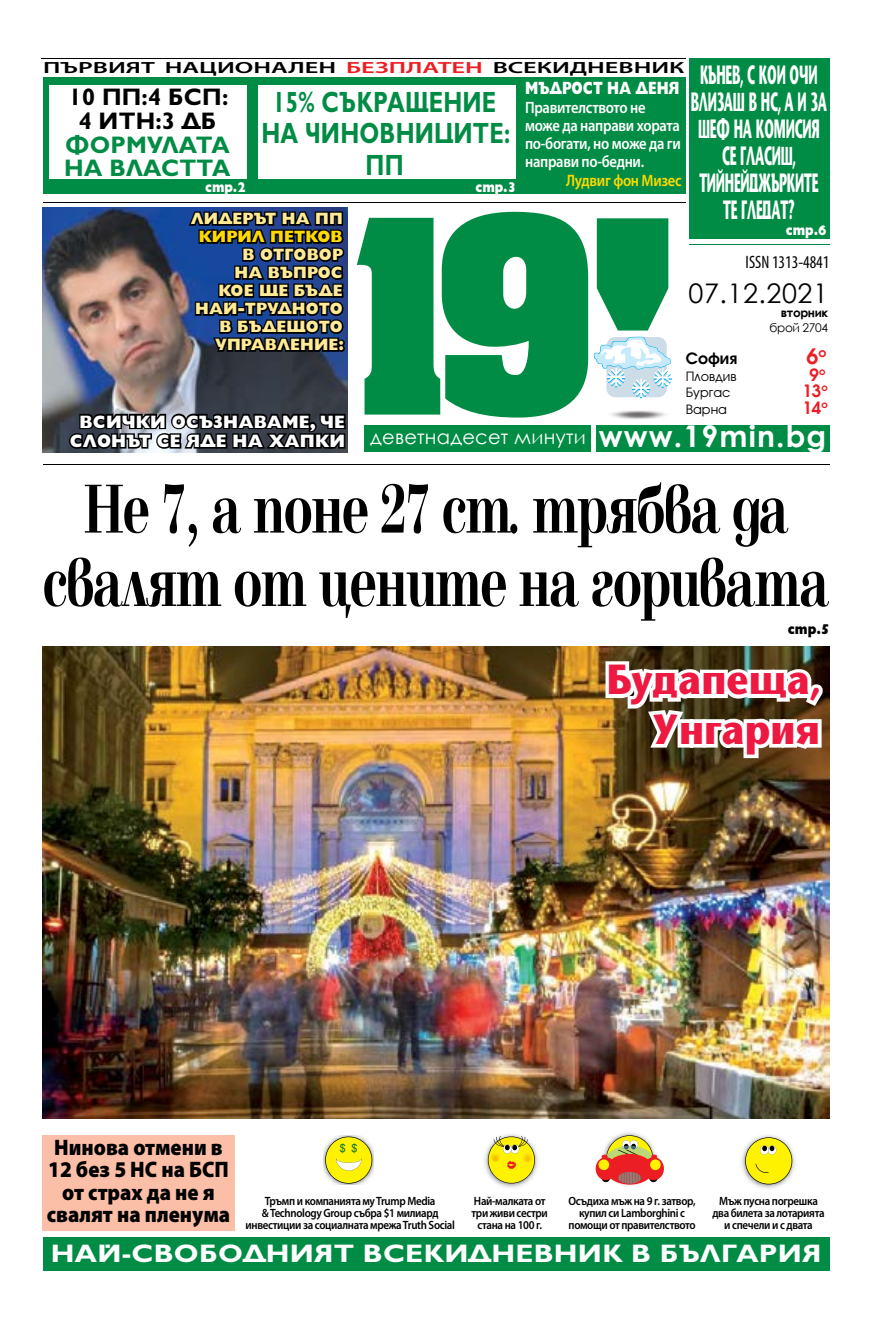
<style>
.page{position:relative;width:893px;height:1340px;background:#fff}
.page>*{position:absolute;margin:0;border:0;box-sizing:border-box;transform-origin:0 0}
.t1{font:700 71.7px/73.3px "Elfin CYR";letter-spacing:-.025em;color:#000;text-align:center;scale:.72 1}
.t2{font:42px/49.5px "Stone Sans";letter-spacing:.01em;color:#ed1941;text-align:right;scale:.91 1}
.t3{font:700 29.85px "Century Gothic";letter-spacing:.04em;color:#fff}
.t4{font:700 29.4px/31.5px "Gilt";letter-spacing:.01em;color:#008c44;text-align:center;scale:.77 1}
.t5{font:27px "Century Gothic";letter-spacing:.02em;color:#000}
.t6{font:26.4px/27px "Stone Sans";letter-spacing:-.01em;color:#fff;text-align:center;scale:.47 1}
.t7{font:700 25.5px "Gilt";letter-spacing:.01em;color:#fff;scale:1.12 1}
.t8{font:700 24px/23.7px "Gilt";letter-spacing:.01em;color:#000;text-align:center}
.t9{font:700 24px/23.7px "Gilt";letter-spacing:.01em;color:#008c44}
.t10{font:900 22.5px/22.5px "Myriad Pro";color:#000;text-align:center;scale:.92 1}
.t11{font:700 22.35px "Avanti CYR";color:#ed1d24}
.t12{font:19.5px "Century Gothic";letter-spacing:.01em;color:#fff}
.t13{font:800 18px/19.5px "Gilt";letter-spacing:.01em;color:#fff;text-align:center;scale:.94 1}
.t14{font:condensed 18px "Myriad Pro";color:#000;scale:.95 1}
.t15{font:800 17.85px "Gilt";color:#fff;scale:.76 1}
.t16{font:700 17.85px "Avanti CYR";color:#ed1d24}
.t17{font:600 16.5px/18px "Myriad Pro";letter-spacing:-.02em;color:#fff;scale:.88 1}
.t18{font:800 16.5px/18px "Gilt";letter-spacing:.01em;color:#ffea95;text-align:right;scale:.94 1}
.t19{font:600 16.5px "Myriad Pro";letter-spacing:-.02em;color:#ffda00;scale:.88 1}
.t20{font:800 16.5px "Gilt";letter-spacing:.01em;color:#ffda00;scale:.94 1}
.t21{font:700 16.35px "Avanti CYR";color:#000}
.t22{font:600 16.2px "Myriad Pro";color:#000;scale:1.63 1}
.t23{font:800 14.25px "Gilt";color:#fff;scale:.87 1}
.t24{font:800 14.25px "Gilt";color:#000;scale:.89 1}
.t25{font:13.35px "Avanti CYR";color:#000}
.t26{font:600 12px/12px "Myriad Pro";letter-spacing:-.03em;color:#000;text-align:center;scale:.91 1}
.t27{font:12px "Century Gothic";letter-spacing:-.03em;color:#000}
.t28{font:700 12px "Century Gothic";letter-spacing:-.03em;color:#000}
.s1{color:#ed1d24}
</style>
<div class="page">
<svg style="left:597px;top:218px;width:71px;height:112px;background:#1b9858"></svg>
<div style="left:365px;top:425px;width:465px;height:27px;background:#008c44"></div>
<div style="left:591px;top:420px;width:5px;height:35px;background:#fff"></div>
<hr style="left:43px;top:202px;width:643px;height:1px;background:#000">
<svg style="left:357px;top:212px;width:231px;height:205px"></svg>
<hr style="left:43px;top:464px;width:787px;height:1px;background:#000">
<hr style="left:42px;top:58px;width:644px;height:1px;background:#000">
<hr style="left:689px;top:244px;width:140px;height:1px;background:#008c44">
<img style="left:43px;top:207px;width:304px;height:245px">
<div style="left:43px;top:78px;width:643px;height:116px;background:#008c44"></div>
<img style="left:610px;top:410px;width:57px;height:9px">
<svg style="left:594px;top:337px;width:78px;height:61px"></svg>
<div style="left:50px;top:86px;width:197px;height:93px;background:#fff"></div>
<div style="left:258px;top:86px;width:257px;height:93px;background:#fff"></div>
<img style="left:741px;top:1135px;width:54px;height:54px">
<svg style="left:745px;top:1137px;width:47px;height:47px;background:#e8df39"></svg>
<img style="left:484px;top:1134px;width:54px;height:54px">
<svg style="left:488px;top:1135px;width:47px;height:48px;background:#e6d83e"></svg>
<img style="left:324px;top:1135px;width:49px;height:49px">
<img style="left:600px;top:1132px;width:58px;height:54px">
<svg style="left:606px;top:1153px;width:48px;height:31px"></svg>
<div style="left:644px;top:1157px;width:20px;height:23px;background:#ed1d24;border-radius:50%"></div>
<svg style="left:596px;top:1157px;width:20px;height:23px"></svg>
<div style="left:599px;top:1159px;width:10px;height:11px;background:#fff200;border-radius:50%"></div>
<svg style="left:650px;top:1159px;width:11px;height:11px"></svg>
<svg style="left:601px;top:1135px;width:56px;height:48px"></svg>
<div style="left:689px;top:58px;width:140px;height:180px;background:#008c44"></div>
<div style="left:43px;top:1236px;width:786px;height:34px;background:#008c44"></div>
<img style="left:43px;top:646px;width:786px;height:472px">
<svg style="left:602px;top:657px;width:224px;height:119px"></svg>
<div style="left:43px;top:1135px;width:192px;height:95px;background:#fbbea7"></div>
<svg style="left:68px;top:410px;width:279px;height:41px;background:#2b2d32"></svg>
<svg style="left:187px;top:207px;width:159px;height:158px;background:#122446"></svg>
<div style="left:338px;top:345px;width:7px;height:7px;border:3px solid #000;border-radius:50%"></div>
<div style="left:338px;top:339px;width:7px;height:7px;border:3px solid #000;border-radius:50%"></div>
<svg style="left:325px;top:1136px;width:47px;height:47px;background:#ede442"></svg>
<h3 class="t22" style="left:43px;top:57px;width:395px">ПЪРВИЯТ НАЦИОНАЛЕН <span class="s1">БЕЗПЛАТЕН</span> ВСЕКИДНЕВНИК</h3>
<h3 class="t6" style="left:691px;top:62px;width:292px">КЪНЕВ, С КОИ ОЧИ<br>ВЛИЗАШ В НС, А И ЗА<br>ШЕФ НА КОМИСИЯ<br>СЕ ГЛАСИШ,<br>ТИЙНЕЙДЖЪРКИТЕ<br>ТЕ ГЛЕДАТ?</h3>
<h3 class="t15" style="left:525px;top:78px;width:205px">МЪДРОСТ НА ДЕНЯ</h3>
<h3 class="t17" style="left:525px;top:98px;width:179px">Правителството не може да направи хората по-богати, но може да ги направи по-бедни.</h3>
<h3 class="t19" style="left:566px;top:170px;width:133px">Лудвиг фон Мизес</h3>
<h3 class="t8" style="left:69px;top:86px;width:161px">10 ПП:4 БСП:<br>4 ИТН:3 ДБ</h3>
<h3 class="t9" style="left:64px;top:133px;width:168px">ФОРМУЛАТА<br>НА ВЛАСТТА</h3>
<p class="t23" style="left:205px;top:179px;width:48px">стр.2</p>
<p class="t23" style="left:475px;top:179px;width:48px">стр.3</p>
<h3 class="t4" style="left:261px;top:87px;width:325px">15% СЪКРАЩЕНИЕ<br>НА ЧИНОВНИЦИТЕ:<br>ПП</h3>
<h3 class="t18" style="left:191px;top:210px;width:163px">ЛИДЕРЪТ НА ПП</h3>
<h3 class="t20" style="left:199px;top:227px;width:155px">КИРИЛ ПЕТКОВ</h3>
<h3 class="t18" style="left:195px;top:246px;width:160px">В ОТГОВОР<br>НА ВЪПРОС<br>КОЕ ЩЕ БЪДЕ<br>НАЙ-ТРУДНОТО<br>В БЪДЕЩОТО<br>УПРАВЛЕНИЕ:</h3>
<p class="t23" style="left:786px;top:222px;width:48px">стр.6</p>
<h3 class="t14" style="left:746px;top:252px;width:90px">ISSN 1313-4841</h3>
<h3 class="t5" style="left:688px;top:274px;width:141px">07.12.2021</h3>
<p class="t28" style="left:781px;top:304px;width:49px">вторник</p>
<p class="t27" style="left:769px;top:319px;width:60px">брой 2704</p>
<h3 class="t21" style="left:686px;top:348px;width:53px">София</h3>
<h3 class="t11" style="left:806px;top:342px;width:21px">6<sup>о</sup></h3>
<p class="t25" style="left:686px;top:368px;width:52px">Пловдив</p>
<h3 class="t16" style="left:809px;top:363px;width:17px">9<sup>о</sup></h3>
<p class="t25" style="left:686px;top:385px;width:46px">Бургас</p>
<h3 class="t16" style="left:802px;top:380px;width:27px">13<sup>о</sup></h3>
<p class="t25" style="left:686px;top:401px;width:43px">Варна</p>
<h3 class="t16" style="left:802px;top:396px;width:27px">14<sup>о</sup></h3>
<h3 class="t13" style="left:70px;top:412px;width:294px">ВСИЧКИ ОСЪЗНАВАМЕ, ЧЕ<br>СЛОНЪТ СЕ ЯДЕ НА ХАПКИ</h3>
<h3 class="t3" style="left:599px;top:413px;width:229px">www.19min.bg</h3>
<h3 class="t12" style="left:370px;top:423px;width:217px">деветнадесет минути</h3>
<h1 class="t1" style="left:43px;top:473px;width:1094px">Не 7, а поне 27 ст. трябва да свалят от цените на горивата</h1>
<p class="t24" style="left:788px;top:621px;width:48px">стр.5</p>
<h2 class="t2" style="left:607px;top:655px;width:235px">Будапеща,<br>Унгария</h2>
<h3 class="t10" style="left:47px;top:1134px;width:201px">Нинова отмени в<br>12 без 5 НС на БСП от страх да не я свалят на пленума</h3>
<p class="t26" style="left:246px;top:1194px;width:232px">Тръмп и компанията му Trump Media<br>&amp; Technology Group събра $1 милиард инвестиции за социалната мрежа Truth Social</p>
<p class="t26" style="left:472px;top:1194px;width:85px">Най-малката от три живи сестри стана на 100 г.</p>
<p class="t26" style="left:568px;top:1194px;width:141px">Осъдиха мъж на 9 г. затвор, купил си Lamborghini с помощи от правителството</p>
<p class="t26" style="left:712px;top:1194px;width:125px">Мъж пусна погрешка два билета за лотарията и спечели и с двата</p>
<h3 class="t7" style="left:51px;top:1238px;width:690px">НАЙ-СВОБОДНИЯТ ВСЕКИДНЕВНИК В БЪЛГАРИЯ</h3>
</div>
